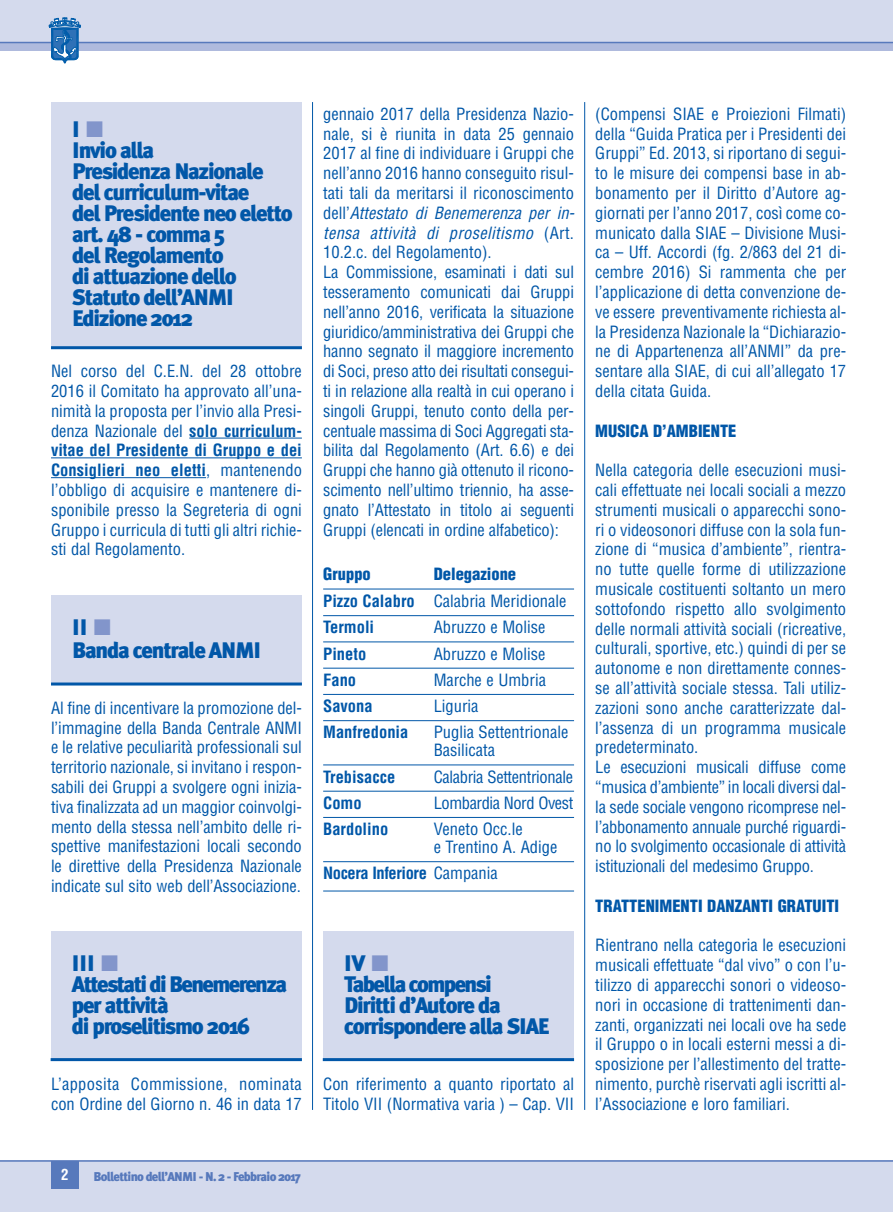
<style>
.page{position:relative;width:893px;height:1212px;background:#fff}
.page>*{position:absolute;margin:0;border:0;box-sizing:border-box;transform-origin:0 0}
.t1{font:900 22.5px/21px "Meta Plus";letter-spacing:-.055em;color:#0157a8}
.t2{font:condensed 16.5px/19.8px "Helvetica";color:#0157a8}
.t3{font:700 condensed 16.5px/26.7px "Helvetica";color:#0157a8}
.t4{font:condensed 16.5px/19.8px "Helvetica";letter-spacing:.02em;color:#0157a8}
.t5{font:900 condensed 16.5px "Helvetica";color:#0157a8}
.t6{font:700 condensed 16.5px "Helvetica";letter-spacing:-.025em;color:#0157a8}
.t7{font:condensed 16.5px "Helvetica";letter-spacing:-.02em;color:#0157a8}
.t8{font:condensed 16.5px "Helvetica";letter-spacing:-.025em;color:#0157a8}
.t9{font:700 condensed 15px "Helvetica";color:#fff}
.t10{font:900 12.75px "Meta Plus";letter-spacing:-.055em;color:#5779bc}
.s1{color:#8295cb}
.s2{font-weight:700}
.s3{font-style:italic}
.s4{font-weight:900}
.s5{font-weight:400}
</style>
<div class="page">
<div style="left:0;top:1161px;width:893px;height:51px;background:#d4daed"></div>
<div style="left:51px;top:1161px;width:28px;height:27px;background:#5779bc"></div>
<hr style="left:0;top:1160px;width:893px;height:2px;background:#5779bc">
<hr style="left:189px;top:438px;width:113px;height:1px;background:#0157a8">
<hr style="left:51px;top:457px;width:251px;height:1px;background:#0157a8">
<hr style="left:51px;top:477px;width:155px;height:1px;background:#0157a8">
<hr style="left:323px;top:589px;width:251px;height:1px;background:#0157a8">
<hr style="left:323px;top:615px;width:251px;height:1px;background:#0157a8">
<hr style="left:323px;top:641px;width:251px;height:1px;background:#0157a8">
<hr style="left:323px;top:668px;width:251px;height:1px;background:#0157a8">
<hr style="left:323px;top:694px;width:251px;height:1px;background:#0157a8">
<hr style="left:323px;top:720px;width:251px;height:1px;background:#0157a8">
<hr style="left:323px;top:764px;width:251px;height:1px;background:#0157a8">
<hr style="left:323px;top:791px;width:251px;height:1px;background:#0157a8">
<hr style="left:323px;top:817px;width:251px;height:1px;background:#0157a8">
<hr style="left:323px;top:861px;width:251px;height:1px;background:#0157a8">
<hr style="left:323px;top:891px;width:251px;height:1px;background:#0157a8">
<hr style="left:312px;top:102px;width:1px;height:1008px;background:#0157a8">
<hr style="left:584px;top:102px;width:1px;height:1008px;background:#0157a8">
<div style="left:0;top:43px;width:893px;height:8px;background:#afbadd"></div>
<div style="left:0;top:0;width:893px;height:43px;background:#d4daed"></div>
<hr style="left:0;top:42px;width:893px;height:1px;background:#5779bc">
<svg style="left:49px;top:17px;width:32px;height:47px"></svg>
<div style="left:51px;top:102px;width:251px;height:246px;background:#d4daed"></div>
<hr style="left:51px;top:346px;width:251px;height:3px;background:#0157a8">
<div style="left:51px;top:595px;width:251px;height:90px;background:#d4daed"></div>
<hr style="left:51px;top:682px;width:251px;height:3px;background:#0157a8">
<div style="left:51px;top:932px;width:251px;height:128px;background:#d4daed"></div>
<hr style="left:51px;top:1058px;width:251px;height:3px;background:#0157a8">
<div style="left:323px;top:932px;width:251px;height:128px;background:#d4daed"></div>
<hr style="left:323px;top:1058px;width:251px;height:3px;background:#0157a8">
<h1 class="t1" style="left:72px;top:121px;width:222px">I <span class="s1">■<br></span>Invio alla<br>Presidenza Nazionale del curriculum-vitae<br>del Presidente neo eletto art. 48 - comma 5<br>del Regolamento<br>di attuazione dello<br>Statuto dell’ANMI<br>Edizione 2012</h1>
<p class="t2" style="left:51px;top:363px;width:252px;text-align:justify">Nel corso del C.E.N. del 28 ottobre 2016 il Comitato ha approvato all’una&shy;nimità la proposta per l’invio alla Presi&shy;denza Nazionale del <span class="s2">solo curriculum&shy;vitae del Presidente di Gruppo e dei Consiglieri neo eletti</span>, mantenendo l’obbligo di acquisire e mantenere di&shy;sponibile presso la Segreteria di ogni Gruppo i curricula di tutti gli altri richie&shy;sti dal Regolamento.</p>
<h1 class="t1" style="left:72px;top:618px;width:190px;line-height:22.5px">II <span class="s1">■<br></span>Banda centrale ANMI</h1>
<p class="t2" style="left:51px;top:699px;width:252px;text-align:justify">Al fine di incentivare la promozione del&shy;l’immagine della Banda Centrale ANMI e le relative peculiarità professionali sul territorio nazionale, si invitano i respon&shy;sabili dei Gruppi a svolgere ogni inizia&shy;tiva finalizzata ad un maggior coinvolgi&shy;mento della stessa nell’ambito delle ri&shy;spettive manifestazioni locali secondo le direttive della Presidenza Nazionale indicate sul sito web dell’Associazione.</p>
<p class="t2" style="left:323px;top:105px;width:256px">gennaio 2017 della Presidenza Nazio&shy;nale, si è riunita in data 25 gennaio 2017 al fine di individuare i Gruppi che nell’anno 2016 hanno conseguito risul&shy;tati tali da meritarsi il riconoscimento d e l l ’ <span class="s3">Attestato di Benemerenza per in&shy;tensa attività di proselitismo</span> ( A r t .<br>10.2.c. del Regolamento).<br>La Commissione, esaminati i dati sul tesseramento comunicati dai Gruppi nell’anno 2016, verificata la situazione giuridico/amministrativa dei Gruppi che hanno segnato il maggiore incremento di Soci, preso atto dei risultati consegui&shy;ti in relazione alla realtà in cui operano i singoli Gruppi, tenuto conto della per&shy;centuale massima di Soci Aggregati sta&shy;bilita dal Regolamento (Art. 6.6) e dei Gruppi che hanno già ottenuto il ricono&shy;scimento nell’ultimo triennio, ha asse&shy;gnato l’Attestato in titolo ai seguenti Gruppi (elencati in ordine alfabetico):</p>
<p class="t5" style="left:323px;top:568px;width:49px">Gruppo</p>
<p class="t3" style="left:323px;top:562px;width:245px;text-indent:111px"><span class="s4">Delegazione<br></span>Pizzo Calabro <span class="s5">Calabria Meridionale<br></span>Termoli</p>
<p class="t2" style="left:434px;top:619px;width:113px">Abruzzo e Molise</p>
<p class="t3" style="left:323px;top:642px;width:45px">Pineto</p>
<p class="t2" style="left:434px;top:645px;width:113px">Abruzzo e Molise</p>
<p class="t3" style="left:323px;top:668px;width:34px">Fano</p>
<p class="t2" style="left:434px;top:671px;width:114px">Marche e Umbria</p>
<p class="t3" style="left:323px;top:694px;width:51px">Savona</p>
<p class="t2" style="left:434px;top:698px;width:46px">Liguria</p>
<p class="t3" style="left:323px;top:720px;width:87px">Manfredonia</p>
<p class="t2" style="left:434px;top:725px;width:136px;line-height:18px">Puglia Settentrionale<br>Basilicata</p>
<p class="t3" style="left:323px;top:765px;width:74px">Trebisacce</p>
<p class="t7" style="left:434px;top:770px;width:141px">Calabria Settentrionale</p>
<p class="t3" style="left:323px;top:791px;width:40px">Como</p>
<p class="t8" style="left:434px;top:796px;width:141px">Lombardia Nord Ovest</p>
<p class="t3" style="left:323px;top:817px;width:67px">Bardolino</p>
<p class="t2" style="left:434px;top:821px;width:125px;line-height:18px">Veneto Occ.le<br>e Trentino A. Adige</p>
<p class="t6" style="left:323px;top:867px;width:176px">Nocera Inferiore <span class="s5">Campania</span></p>
<h1 class="t1" style="left:72px;top:954px;width:217px">III <span class="s1">■<br></span>Attestati di Benemerenza per attività<br>di proselitismo 2016</h1>
<h1 class="t1" style="left:344px;top:954px;width:207px">IV <span class="s1">■<br></span>Tabella compensi<br>Diritti d’Autore da corrispondere alla SIAE</h1>
<p class="t4" style="left:51px;top:1075px;width:252px">L’apposita Commissione, nominata con Ordine del Giorno n. 46 in data 17</p>
<p class="t2" style="left:323px;top:1075px;width:252px">Con riferimento a quanto riportato al<br>Titolo VII (Normativa varia ) – Cap. VII</p>
<p class="t2" style="left:595px;top:105px;width:252px;text-align:justify">(Compensi SIAE e Proiezioni Filmati) della “Guida Pratica per i Presidenti dei Gruppi” Ed. 2013, si riportano di segui&shy;to le misure dei compensi base in ab&shy;bonamento per il Diritto d’Autore ag&shy;giornati per l’anno 2017, così come co&shy;municato dalla SIAE – Divisione Musi&shy;ca – Uff. Accordi (fg. 2/863 del 21 di&shy;cembre 2016) Si rammenta che per l’applicazione di detta convenzione de&shy;ve essere preventivamente richiesta al&shy;la Presidenza Nazionale la “Dichiarazio&shy;ne di Appartenenza all’ANMI” da pre&shy;sentare alla SIAE, di cui all’allegato 17 della citata Guida.</p>
<p class="t5" style="left:595px;top:424px;width:143px">MUSICA D’AMBIENTE</p>
<p class="t2" style="left:595px;top:462px;width:252px">Nella categoria delle esecuzioni musi&shy;cali effettuate nei locali sociali a mezzo strumenti musicali o apparecchi sono&shy;ri o videosonori diffuse con la sola fun&shy;zione di “musica d’ambiente”, rientra&shy;no tutte quelle forme di utilizzazione musicale costituenti soltanto un mero sottofondo rispetto allo svolgimento delle normali attività sociali (ricreative, culturali, sportive, etc.) quindi di per se autonome e non direttamente connes&shy;se all’attività sociale stessa. Tali utiliz&shy;zazioni sono anche caratterizzate dal&shy;l’assenza di un programma musicale predeterminato.<br>Le esecuzioni musicali diffuse come “musica d’ambiente” in locali diversi dal&shy;la sede sociale vengono ricomprese nel&shy;l’abbonamento annuale purché riguardi&shy;no lo svolgimento occasionale di attività istituzionali del medesimo Gruppo.</p>
<p class="t5" style="left:595px;top:899px;width:245px">TRATTENIMENTI DANZANTI GRATUITI</p>
<p class="t2" style="left:595px;top:937px;width:252px;text-align:justify">Rientrano nella categoria le esecuzioni musicali effettuate “dal vivo” o con l’u&shy;tilizzo di apparecchi sonori o videoso&shy;nori in occasione di trattenimenti dan&shy;zanti, organizzati nei locali ove ha sede il Gruppo o in locali esterni messi a di&shy;sposizione per l’allestimento del tratte&shy;nimento, purchè riservati agli iscritti al&shy;l’Associazione e loro familiari.</p>
<p class="t9" style="left:61px;top:1168px;width:9px">2</p>
<p class="t10" style="left:94px;top:1171px;width:209px">Bollettino dell’ANMI - N. 2 - Febbraio 2017</p>
</div>
